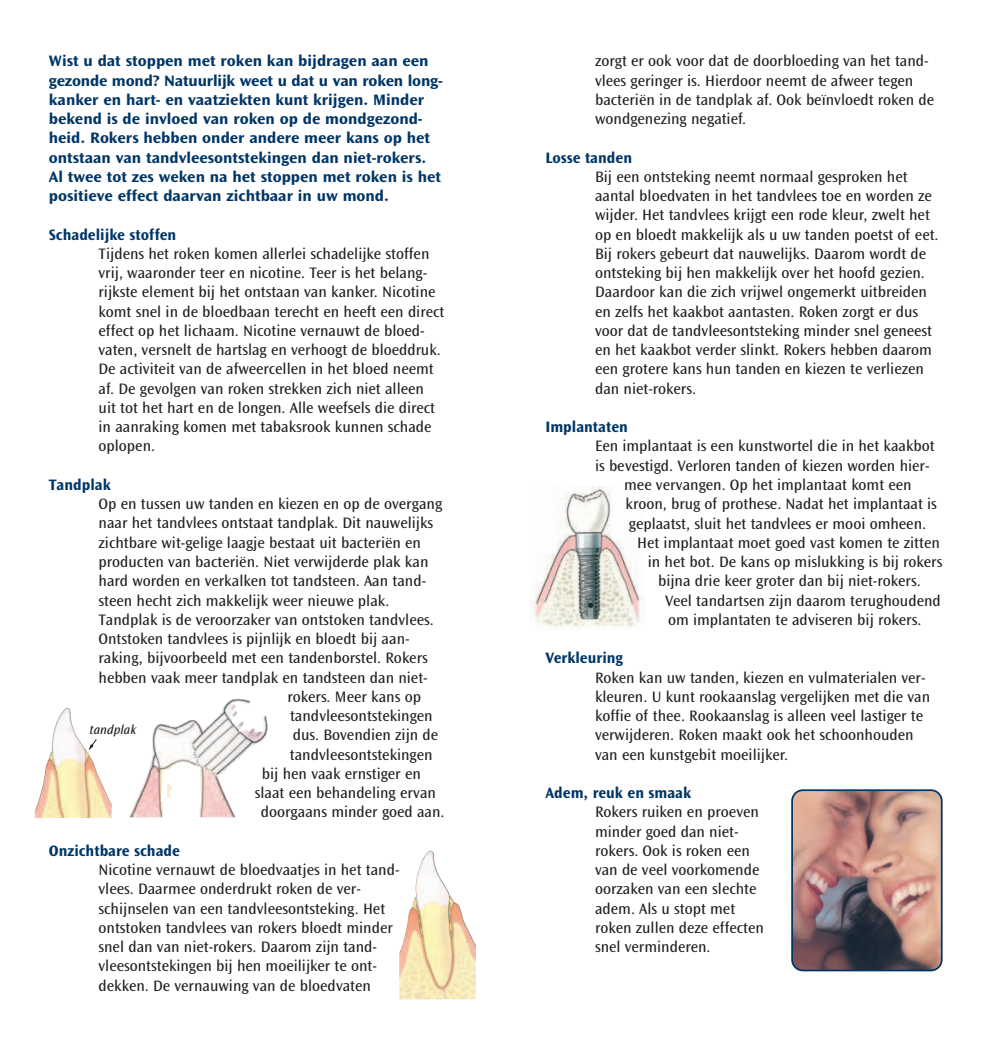
<style>
.page{position:relative;width:993px;height:1042px;background:#fff}
.page>*{position:absolute;margin:0;border:0;box-sizing:border-box;transform-origin:0 0}
.t1{font:15.75px/19.2px "Ocean Sans MM 403 475";color:#231f20}
.t2{font:15.75px/19.2px "Ocean Sans MM 648 572";color:#003667}
.t3{font:15.75px "Ocean Sans MM 648 475";color:#003667}
.t4{font:13.12px "Ocean Sans MM It 403 475";color:#231f20}
</style>
<div class="page">
<svg style="left:530px;top:486px;width:413px;height:486px"></svg>
<svg style="left:34px;top:699px;width:442px;height:301px"></svg>
<p class="t2" style="left:49px;top:52px;width:395px">Wist u dat stoppen met roken kan bijdragen aan een gezonde mond? Natuurlijk weet u dat u van roken long&shy;kanker en hart- en vaatziekten kunt krijgen. Minder bekend is de invloed van roken op de mondgezond&shy;heid. Rokers hebben onder andere meer kans op het ontstaan van tandvleesontstekingen dan niet-rokers.<br>Al twee tot zes weken na het stoppen met roken is het positieve effect daarvan zichtbaar in uw mond.</p>
<p class="t3" style="left:49px;top:227px;width:129px">Schadelijke stoffen</p>
<p class="t1" style="left:98px;top:245px;width:347px">Tijdens het roken komen allerlei schadelijke stoffen vrij, waaronder teer en nicotine. Teer is het belang&shy;rijkste element bij het ontstaan van kanker. Nicotine komt snel in de bloedbaan terecht en heeft een direct effect op het lichaam. Nicotine vernauwt de bloed&shy;vaten, versnelt de hartslag en verhoogt de bloeddruk.<br>De activiteit van de afweercellen in het bloed neemt af. De gevolgen van roken strekken zich niet alleen uit tot het hart en de longen. Alle weefsels die direct in aanraking komen met tabaksrook kunnen schade oplopen.</p>
<p class="t3" style="left:49px;top:477px;width:63px">Tandplak</p>
<p class="t1" style="left:98px;top:495px;width:345px">Op en tussen uw tanden en kiezen en op de overgang</p>
<p class="t1" style="left:98px;top:514px;width:336px">naar het tandvlees ontstaat tandplak. Dit nauwelijks</p>
<p class="t1" style="left:98px;top:533px;width:324px">zichtbare wit-gelige laagje bestaat uit bacteriën en</p>
<p class="t1" style="left:98px;top:553px;width:331px">producten van bacteriën. Niet verwijderde plak kan</p>
<p class="t1" style="left:98px;top:572px;width:329px">hard worden en verkalken tot tandsteen. Aan tand-</p>
<p class="t1" style="left:98px;top:591px;width:292px">steen hecht zich makkelijk weer nieuwe plak.</p>
<p class="t1" style="left:98px;top:610px;width:336px">Tandplak is de veroorzaker van ontstoken tandvlees.</p>
<p class="t1" style="left:98px;top:630px;width:312px">Ontstoken tandvlees is pijnlijk en bloedt bij aan-</p>
<p class="t1" style="left:98px;top:649px;width:331px">raking, bijvoorbeeld met een tandenborstel. Rokers</p>
<p class="t1" style="left:98px;top:668px;width:330px">hebben vaak meer tandplak en tandsteen dan niet-</p>
<p class="t1" style="left:287px;top:687px;width:135px">rokers. Meer kans op</p>
<p class="t1" style="left:290px;top:707px;width:144px">tandvleesontstekingen</p>
<p class="t1" style="left:292px;top:726px;width:147px">dus. Bovendien zijn de</p>
<p class="t1" style="left:290px;top:745px;width:144px">tandvleesontstekingen</p>
<p class="t1" style="left:262px;top:764px;width:160px">bij hen vaak ernstiger en</p>
<p class="t1" style="left:255px;top:784px;width:182px">slaat een behandeling ervan</p>
<p class="t1" style="left:261px;top:803px;width:185px">doorgaans minder goed aan.</p>
<p class="t3" style="left:49px;top:842px;width:133px">Onzichtbare schade</p>
<p class="t1" style="left:98px;top:861px;width:302px">Nicotine vernauwt de bloedvaatjes in het tand&shy;vlees. Daarmee onderdrukt roken de ver&shy;schijnselen van een tandvleesontsteking. Het ontstoken tandvlees van rokers bloedt minder snel dan van niet-rokers. Daarom zijn tand&shy;vleesontstekingen bij hen moeilijker te ont&shy;dekken. De vernauwing van de bloedvaten</p>
<p class="t4" style="left:90px;top:721px;width:48px">tandplak</p>
<p class="t1" style="left:595px;top:52px;width:340px">zorgt er ook voor dat de doorbloeding van het tand&shy;vlees geringer is. Hierdoor neemt de afweer tegen bacteriën in de tandplak af. Ook beïnvloedt roken de wondgenezing negatief.</p>
<p class="t3" style="left:545px;top:150px;width:88px">Losse tanden</p>
<p class="t1" style="left:595px;top:168px;width:345px">Bij een ontsteking neemt normaal gesproken het aantal bloedvaten in het tandvlees toe en worden ze wijder. Het tandvlees krijgt een rode kleur, zwelt het op en bloedt makkelijk als u uw tanden poetst of eet.<br>Bij rokers gebeurt dat nauwelijks. Daarom wordt de ontsteking bij hen makkelijk over het hoofd gezien.<br>Daardoor kan die zich vrijwel ongemerkt uitbreiden en zelfs het kaakbot aantasten. Roken zorgt er dus voor dat de tandvleesontsteking minder snel geneest en het kaakbot verder slinkt. Rokers hebben daarom een grotere kans hun tanden en kiezen te verliezen dan niet-rokers.</p>
<p class="t3" style="left:545px;top:419px;width:84px">Implantaten</p>
<p class="t1" style="left:595px;top:437px;width:341px">Een implantaat is een kunstwortel die in het kaakbot</p>
<p class="t1" style="left:595px;top:456px;width:336px">is bevestigd. Verloren tanden of kiezen worden hier-</p>
<p class="t1" style="left:624px;top:476px;width:289px">mee vervangen. Op het implantaat komt een</p>
<p class="t1" style="left:625px;top:495px;width:313px">kroon, brug of prothese. Nadat het implantaat is</p>
<p class="t1" style="left:628px;top:514px;width:299px">geplaatst, sluit het tandvlees er mooi omheen.</p>
<p class="t1" style="left:637px;top:533px;width:304px">Het implantaat moet goed vast komen te zitten</p>
<p class="t1" style="left:647px;top:553px;width:296px">in het bot. De kans op mislukking is bij rokers</p>
<p class="t1" style="left:657px;top:572px;width:264px">bijna drie keer groter dan bij niet-rokers.</p>
<p class="t1" style="left:665px;top:591px;width:277px">Veel tandartsen zijn daarom terughoudend</p>
<p class="t1" style="left:668px;top:610px;width:255px">om implantaten te adviseren bij rokers.</p>
<p class="t3" style="left:545px;top:650px;width:79px">Verkleuring</p>
<p class="t1" style="left:595px;top:668px;width:336px">Roken kan uw tanden, kiezen en vulmaterialen ver&shy;kleuren. U kunt rookaanslag vergelijken met die van koffie of thee. Rookaanslag is alleen veel lastiger te verwijderen. Roken maakt ook het schoonhouden van een kunstgebit moeilijker.</p>
<p class="t3" style="left:545px;top:785px;width:147px">Adem, reuk en smaak</p>
<p class="t1" style="left:595px;top:803px;width:170px">Rokers ruiken en proeven minder goed dan niet&shy;rokers. Ook is roken een van de veel voorkomende oorzaken van een slechte adem. Als u stopt met roken zullen deze effecten snel verminderen.</p>
</div>
